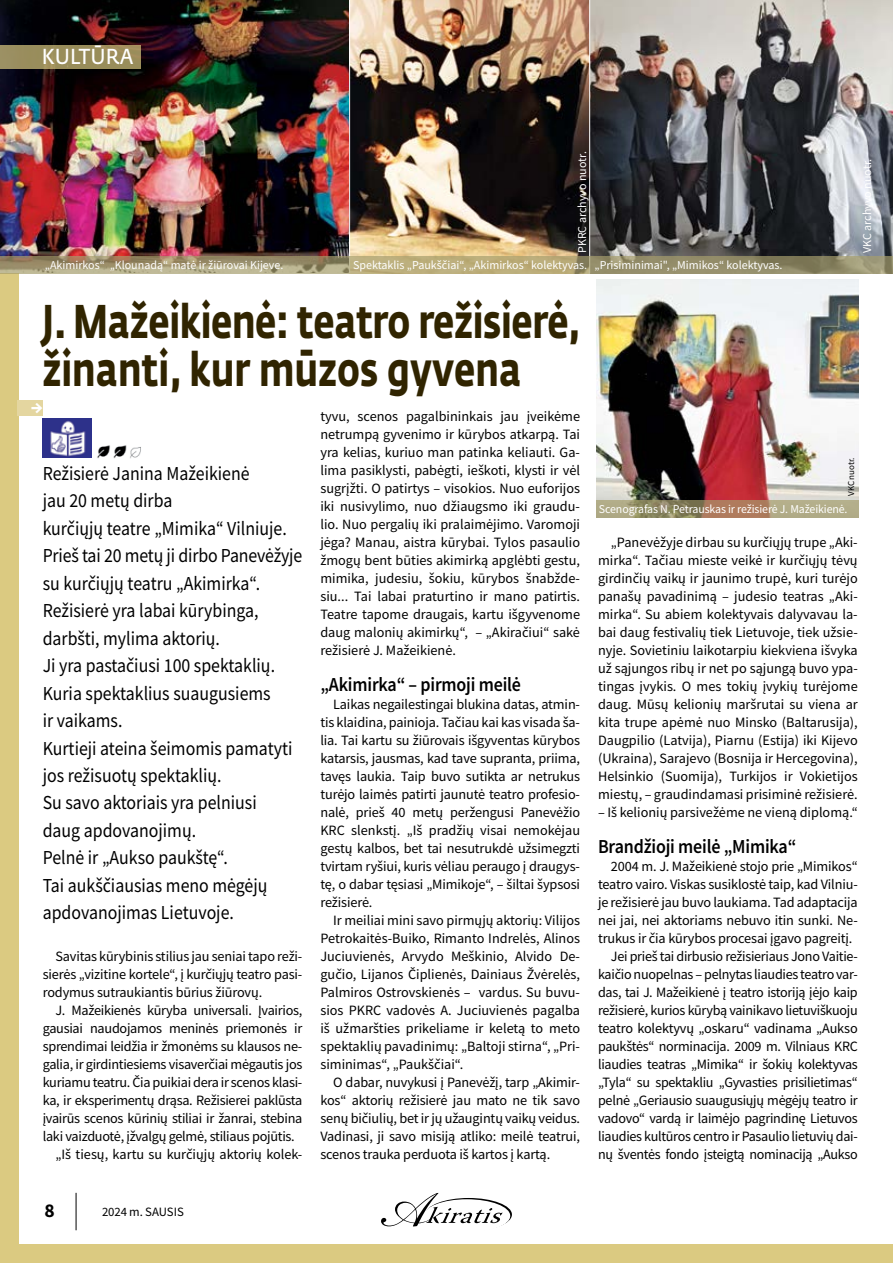
<style>
.page{position:relative;width:893px;height:1263px;background:#fff}
.page>*{position:absolute;margin:0;border:0;box-sizing:border-box;transform-origin:0 0}
.t1{font:700 46.8px/48px "Fedra Sans Pro";letter-spacing:-.01em;color:#302400;scale:.76 1}
.t2{font:21.45px "Fedra Sans Pro";letter-spacing:.01em;color:#fff;scale:.91 1}
.t3{font:19.8px/27.5px "Source Sans Pro";color:#000;scale:.9 1}
.t4{font:600 19.8px "Source Sans Pro";letter-spacing:-.01em;color:#000;scale:.91 1}
.t5{font:700 19.5px "Source Sans Pro";color:#000}
.t6{font:700 19.5px "Source Sans Pro";color:#fff}
.t7{font:14.25px/18px "Source Sans Pro";letter-spacing:-.02em;color:#000;text-align:justify}
.t8{font:14.25px "Source Sans Pro";color:#000}
.t9{font:12.75px "Source Sans Pro";letter-spacing:-.01em;color:#000}
.t10{font:12px "Source Sans Pro";color:#fff}
.t11{font:9px "Source Sans Pro";letter-spacing:-.01em;color:#000}
</style>
<div class="page">
<hr style="left:76px;top:1193px;width:1px;height:37px;background:#000">
<svg style="left:381px;top:1193px;width:125px;height:33px"></svg>
<div style="left:0;top:0;width:18px;height:1263px;background:#dbca81"></div>
<div style="left:0;top:1245px;width:893px;height:18px;background:#dbca81"></div>
<img style="left:0;top:0;width:893px;height:256px">
<img style="left:597px;top:279px;width:262px;height:221px">
<div style="left:0;top:45px;width:141px;height:24px;background:#998d5b"></div>
<hr style="left:589px;top:0;width:1px;height:273px;background:#fff">
<hr style="left:349px;top:0;width:1px;height:273px;background:#fff">
<svg style="left:0;top:256px;width:893px;height:17px;background:#a29771"></svg>
<img style="left:43px;top:418px;width:48px;height:40px">
<img style="left:97px;top:445px;width:44px;height:14px">
<div style="left:18px;top:400px;width:25px;height:16px;background:#e4d6a0"></div>
<svg style="left:597px;top:500px;width:262px;height:17px;background:#a59471"></svg>
<h2 class="t2" style="left:42px;top:43px;width:102px">KULTŪRA</h2>
<p class="t10" style="left:574px;top:253px;width:103px;rotate:-90deg">PKRC archyvo nuotr.</p>
<p class="t10" style="left:45px;top:258px;width:240px">„Akimirkos“ „Klounadą“ matė ir žiūrovai Kijeve.</p>
<p class="t10" style="left:353px;top:258px;width:431px">Spektaklis „Paukščiai“, „Akimirkos“ kolektyvas. „Prisiminimai", „Mimikos“ kolektyvas.</p>
<h1 class="t1" style="left:43px;top:298px;width:710px">J. Mažeikienė: teatro režisierė, žinanti, kur mūzos gyvena</h1>
<p class="t10" style="left:859px;top:253px;width:96px;rotate:-90deg">VKC archyvo nuotr.</p>
<h3 class="t6" style="left:31px;top:393px;width:14px">→</h3>
<p class="t3" style="left:43px;top:460px;width:290px">Režisierė Janina Mažeikienė<br>jau 20 metų dirba<br>kurčiųjų teatre „Mimika“ Vilniuje.<br>Prieš tai 20 metų ji dirbo Panevėžyje su kurčiųjų teatru „Akimirka“.<br>Režisierė yra labai kūrybinga, darbšti, mylima aktorių.<br>Ji yra pastačiusi 100 spektaklių.<br>Kuria spektaklius suaugusiems<br>ir vaikams.<br>Kurtieji ateina šeimomis pamatyti jos režisuotų spektaklių.<br>Su savo aktoriais yra pelniusi<br>daug apdovanojimų.<br>Pelnė ir „Aukso paukštę“.<br>Tai aukščiausias meno mėgėjų apdovanojimas Lietuvoje.</p>
<p class="t7" style="left:43px;top:947px;width:261px;text-indent:13px">Savitas kūrybinis stilius jau seniai tapo reži&shy;sierės „vizitine kortele“, į kurčiųjų teatro pasi&shy;rodymus sutraukiantis būrius žiūrovų.</p>
<p class="t7" style="left:55px;top:1001px;width:248px">J. Mažeikienės kūryba universali. Įvairios,</p>
<p class="t7" style="left:43px;top:1019px;width:261px">gausiai naudojamos meninės priemonės ir</p>
<p class="t7" style="left:43px;top:1037px;width:260px">sprendimai leidžia ir žmonėms su klausos ne-</p>
<p class="t7" style="left:43px;top:1055px;width:261px">galia, ir girdintiesiems visaverčiai mėgautis jos</p>
<p class="t7" style="left:43px;top:1073px;width:261px">kuriamu teatru. Čia puikiai dera ir scenos klasi-</p>
<p class="t7" style="left:43px;top:1091px;width:261px">ka, ir eksperimentų drąsa. Režisierei paklūsta</p>
<p class="t7" style="left:43px;top:1109px;width:261px">įvairūs scenos kūrinių stiliai ir žanrai, stebina</p>
<p class="t7" style="left:43px;top:1127px;width:254px">laki vaizduotė, įžvalgų gelmė, stiliaus pojūtis.</p>
<p class="t8" style="left:55px;top:1145px;width:248px">„Iš tiesų, kartu su kurčiųjų aktorių kolek-</p>
<h3 class="t5" style="left:45px;top:1197px;width:12px">8</h3>
<p class="t9" style="left:102px;top:1204px;width:83px">2024 m. SAUSIS</p>
<p class="t7" style="left:320px;top:407px;width:261px">tyvu, scenos pagalbininkais jau įveikėme netrumpą gyvenimo ir kūrybos atkarpą. Tai yra kelias, kuriuo man patinka keliauti. Ga&shy;lima pasiklysti, pabėgti, ieškoti, klysti ir vėl sugrįžti. O patirtys – visokios. Nuo euforijos iki nusivylimo, nuo džiaugsmo iki graudu&shy;lio. Nuo pergalių iki pralaimėjimo. Varomoji jėga? Manau, aistra kūrybai. Tylos pasaulio žmogų bent būties akimirką apglėbti gestu, mimika, judesiu, šokiu, kūrybos šnabžde&shy;siu... Tai labai praturtino ir mano patirtis.<br>Teatre tapome draugais, kartu išgyvenome daug malonių akimirkų“, – „Akiračiui“ sakė režisierė J. Mažeikienė.</p>
<h3 class="t4" style="left:320px;top:671px;width:222px">„Akimirka“ – pirmoji meilė</h3>
<p class="t7" style="left:320px;top:695px;width:261px;text-indent:13px">Laikas negailestingai blukina datas, atmin&shy;tis klaidina, painioja. Tačiau kai kas visada ša&shy;lia. Tai kartu su žiūrovais išgyventas kūrybos katarsis, jausmas, kad tave supranta, priima, tavęs laukia. Taip buvo sutikta ar netrukus turėjo laimės patirti jaunutė teatro profesio&shy;nalė, prieš 40 metų peržengusi Panevėžio KRC slenkstį. „Iš pradžių visai nemokėjau gestų kalbos, bet tai nesutrukdė užsimegzti tvirtam ryšiui, kuris vėliau peraugo į draugys&shy;tę, o dabar tęsiasi „Mimikoje“, – šiltai šypsosi režisierė.</p>
<p class="t7" style="left:320px;top:911px;width:261px;text-indent:13px">Ir meiliai mini savo pirmųjų aktorių: Vilijos Petrokaitės-Buiko, Rimanto Indrelės, Alinos Juciuvienės, Arvydo Meškinio, Alvido De&shy;gučio, Lijanos Čiplienės, Dainiaus Žvėrelės, Palmiros Ostrovskienės – vardus. Su buvu&shy;sios PKRC vadovės A. Juciuvienės pagalba iš užmaršties prikeliame ir keletą to meto spektaklių pavadinimų: „Baltoji stirna“, „Pri&shy;siminimas“, „Paukščiai“.</p>
<p class="t7" style="left:320px;top:1073px;width:261px;text-indent:13px">O dabar, nuvykusi į Panevėžį, tarp „Akimir&shy;kos“ aktorių režisierė jau mato ne tik savo senų bičiulių, bet ir jų užaugintų vaikų veidus.<br>Vadinasi, ji savo misiją atliko: meilė teatrui, scenos trauka perduota iš kartos į kartą.</p>
<p class="t11" style="left:845px;top:496px;width:40px;rotate:-90deg">VKC nuotr.</p>
<p class="t10" style="left:599px;top:502px;width:250px">Scenografas N. Petrauskas ir režisierė J. Mažeikienė.</p>
<p class="t7" style="left:598px;top:533px;width:261px;text-indent:13px">„Panevėžyje dirbau su kurčiųjų trupe „Aki&shy;mirka“. Tačiau mieste veikė ir kurčiųjų tėvų girdinčių vaikų ir jaunimo trupė, kuri turėjo panašų pavadinimą – judesio teatras „Aki&shy;mirka“. Su abiem kolektyvais dalyvavau la&shy;bai daug festivalių tiek Lietuvoje, tiek užsie&shy;nyje. Sovietiniu laikotarpiu kiekviena išvyka už sąjungos ribų ir net po sąjungą buvo ypa&shy;tingas įvykis. O mes tokių įvykių turėjome daug. Mūsų kelionių maršrutai su viena ar kita trupe apėmė nuo Minsko (Baltarusija), Daugpilio (Latvija), Piarnu (Estija) iki Kijevo (Ukraina), Sarajevo (Bosnija ir Hercegovina), Helsinkio (Suomija), Turkijos ir Vokietijos miestų, – graudindamasi prisiminė režisierė.</p>
<p class="t8" style="left:598px;top:803px;width:261px">– Iš kelionių parsivežėme ne vieną diplomą.“</p>
<h3 class="t4" style="left:598px;top:833px;width:219px">Brandžioji meilė „Mimika“</h3>
<p class="t7" style="left:611px;top:857px;width:248px">2004 m. J. Mažeikienė stojo prie „Mimikos“</p>
<p class="t7" style="left:598px;top:875px;width:261px">teatro vairo. Viskas susiklostė taip, kad Vilniu-</p>
<p class="t7" style="left:598px;top:893px;width:261px">je režisierė jau buvo laukiama. Tad adaptacija</p>
<p class="t7" style="left:598px;top:911px;width:261px">nei jai, nei aktoriams nebuvo itin sunki. Ne-</p>
<p class="t7" style="left:598px;top:929px;width:256px">trukus ir čia kūrybos procesai įgavo pagreitį.</p>
<p class="t7" style="left:611px;top:947px;width:248px">Jei prieš tai dirbusio režisieriaus Jono Vaitie-</p>
<p class="t7" style="left:598px;top:965px;width:261px">kaičio nuopelnas – pelnytas liaudies teatro var-</p>
<p class="t7" style="left:598px;top:983px;width:261px">das, tai J. Mažeikienė į teatro istoriją įėjo kaip</p>
<p class="t7" style="left:598px;top:1001px;width:261px">režisierė, kurios kūrybą vainikavo lietuviškuoju</p>
<p class="t7" style="left:598px;top:1019px;width:261px">teatro kolektyvų „oskaru“ vadinama „Aukso</p>
<p class="t7" style="left:598px;top:1037px;width:261px">paukštės“ norminacija. 2009 m. Vilniaus KRC</p>
<p class="t7" style="left:598px;top:1055px;width:261px">liaudies teatras „Mimika“ ir šokių kolektyvas</p>
<p class="t7" style="left:598px;top:1073px;width:261px">„Tyla“ su spektakliu „Gyvasties prisilietimas“</p>
<p class="t7" style="left:598px;top:1091px;width:261px">pelnė „Geriausio suaugusiųjų mėgėjų teatro ir</p>
<p class="t7" style="left:598px;top:1109px;width:261px">vadovo“ vardą ir laimėjo pagrindinę Lietuvos</p>
<p class="t7" style="left:598px;top:1127px;width:261px">liaudies kultūros centro ir Pasaulio lietuvių dai-</p>
<p class="t7" style="left:598px;top:1145px;width:261px">nų šventės fondo įsteigtą nominaciją „Aukso</p>
</div>
